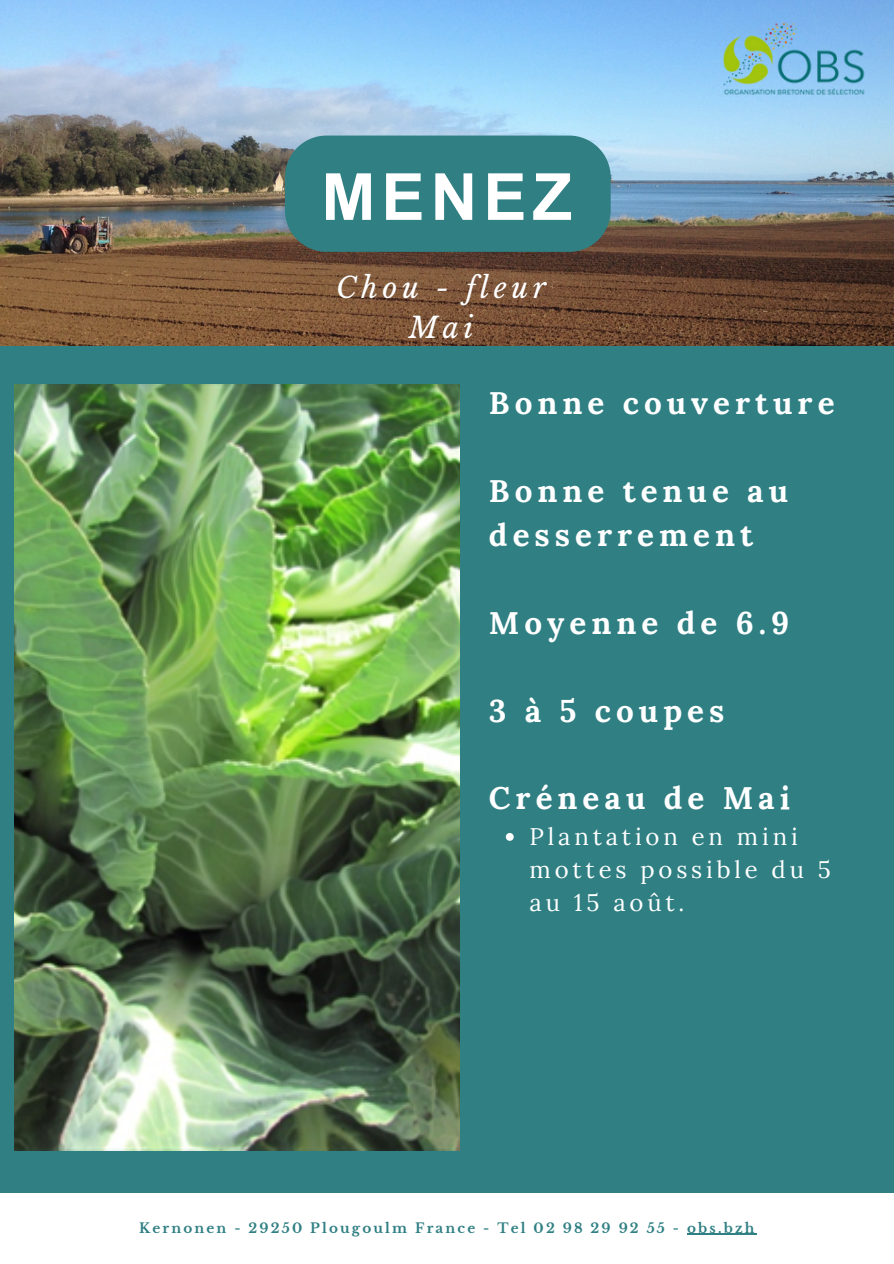
<style>
.page{position:relative;width:894px;height:1264px;background:#fff}
.page>*{position:absolute;margin:0;border:0;box-sizing:border-box;transform-origin:0 0}
.t1{font:700 64.95px "Arial MT Pro";letter-spacing:.09em;color:#fff}
.t2{font:700 31.35px/43.8px "Lora";letter-spacing:.16em;color:#fff}
.t3{font:italic 28.5px/39.3px "Libre Baskerville";letter-spacing:.16em;color:#fff;text-align:center}
.t4{font:23.85px/32.7px "Lora";letter-spacing:.16em;color:#fff}
.t5{font:700 13.5px "Libre Baskerville";letter-spacing:.16em;color:#2f7f83}
</style>
<div class="page">
<div style="left:0;top:0;width:893px;height:1263px;background:#2f7f83"></div>
<img style="left:0;top:0;width:893px;height:346px">
<div style="left:0;top:1193px;width:893px;height:70px;background:#fff"></div>
<hr style="left:687px;top:1233px;width:69px;height:1px;background:#2f7f83">
<svg style="left:285px;top:135px;width:325px;height:117px"></svg>
<img style="left:718px;top:18px;width:150px;height:83px">
<img style="left:14px;top:385px;width:445px;height:765px">
<svg style="left:505px;top:833px;width:8px;height:7px"></svg>
<h2 class="t1" style="left:321px;top:173px;width:252px">MENEZ</h2>
<h3 class="t3" style="left:336px;top:269px;width:211px">Chou - fleur<br>Mai</h3>
<h2 class="t2" style="left:489px;top:381px;width:347px">Bonne couverture</h2>
<h2 class="t2" style="left:489px;top:468px;width:300px">Bonne tenue au desserrement</h2>
<h2 class="t2" style="left:489px;top:600px;width:302px">Moyenne de 6.9</h2>
<h2 class="t2" style="left:489px;top:688px;width:237px">3 à 5 coupes</h2>
<p class="t2" style="left:489px;top:776px;width:302px">Créneau de Mai</p>
<p class="t4" style="left:529px;top:820px;width:303px">Plantation en mini mottes possible du 5 au 15 août.</p>
<p class="t5" style="left:139px;top:1219px;width:616px">Kernonen - 29250 Plougoulm France - Tel 02 98 29 92 55 - obs.bzh</p>
</div>
